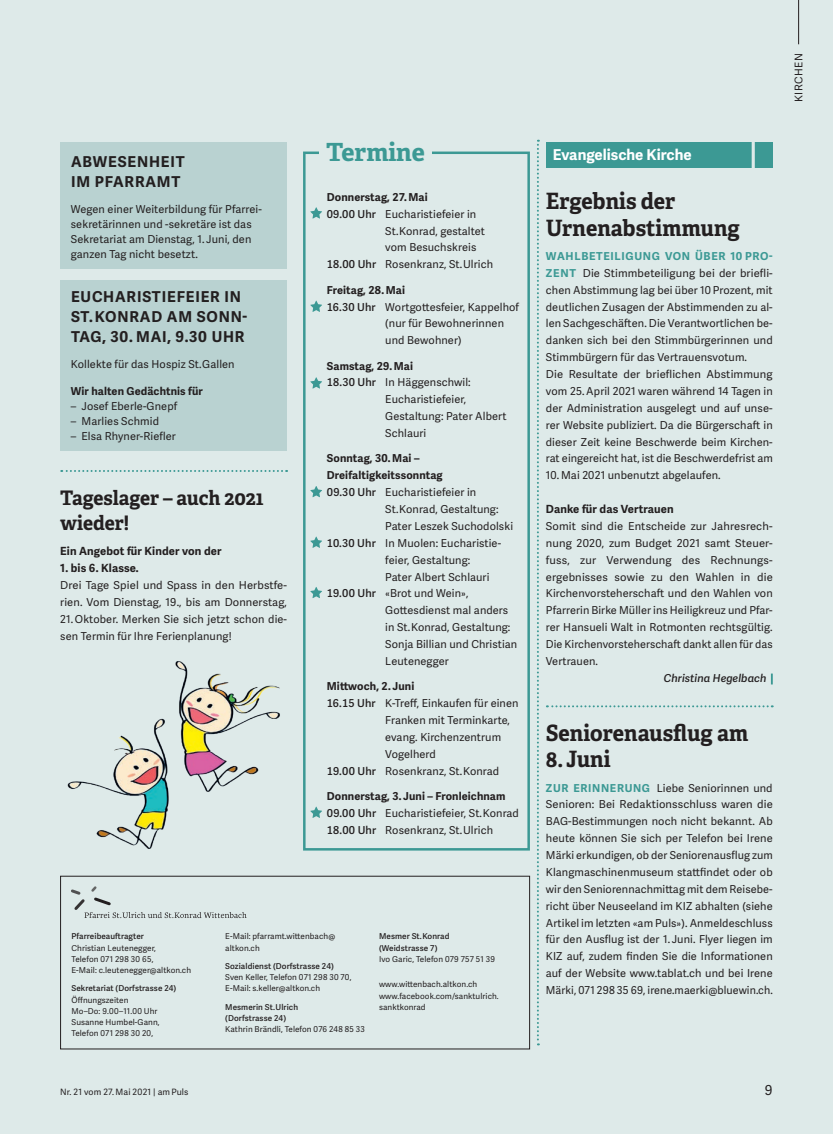
<style>
.page{position:relative;width:833px;height:1134px;background:#deeae9}
.page>*{position:absolute;margin:0;border:0;box-sizing:border-box;transform-origin:0 0}
.t1{font:700 25px "Adelle";letter-spacing:-.005em;color:#3c9994}
.t2{font:700 22.5px/26.2px "Adelle";color:#231f20;scale:.96 1}
.t3{font:700 20px/25px "Adelle";letter-spacing:-.005em;color:#231f20;scale:.96 1}
.t4{font:700 15px/20px "Adelle Sans";letter-spacing:.055em;color:#231f20}
.t5{font:700 15px "Adelle Sans";color:#fff}
.t6{font:13.75px "Adelle Sans";color:#231f20}
.t7{font:700 11.25px "Adelle Sans";letter-spacing:.01em;color:#231f20}
.t8{font:11px/16.9px "Adelle Sans";letter-spacing:.01em;color:#231f20}
.t9{font:700 11px "Adelle Sans";letter-spacing:.01em;color:#231f20}
.t10{font:italic 600 11px "Adelle Sans";letter-spacing:.005em;color:#231f20}
.t11{font:10.62px "Adelle Sans";letter-spacing:.05em;color:#231f20}
.t12{font:8.75px "Adelle Sans";letter-spacing:.01em;color:#231f20}
.t13{font:8.12px/11.2px "Adelle Sans";letter-spacing:.01em;color:#231f20}
.t14{font:600 8.12px/11.2px "Adelle Sans";letter-spacing:.01em;color:#231f20}
.s1{font-weight:600}
.s2{font-weight:700}
.s3{font-weight:700;color:#3c9994}
</style>
<div class="page">
<hr style="left:798px;top:0;width:1px;height:44px;background:#231f20">
<div style="left:60px;top:876px;width:470px;height:173px;border:1px solid #231f20"></div>
<div style="left:303px;top:152px;width:227px;height:698px;border:2px solid #3c9994"></div>
<svg style="left:310px;top:207px;width:12px;height:12px"></svg>
<svg style="left:310px;top:301px;width:12px;height:11px"></svg>
<svg style="left:310px;top:377px;width:12px;height:12px"></svg>
<svg style="left:310px;top:486px;width:12px;height:11px"></svg>
<svg style="left:310px;top:537px;width:12px;height:11px"></svg>
<svg style="left:310px;top:587px;width:12px;height:11px"></svg>
<svg style="left:310px;top:807px;width:12px;height:11px"></svg>
<div style="left:319px;top:135px;width:113px;height:33px;background:#deeae9"></div>
<svg style="left:71px;top:886px;width:176px;height:32px"></svg>
<svg style="left:537px;top:140px;width:2px;height:905px"></svg>
<svg style="left:61px;top:470px;width:226px;height:2px"></svg>
<svg style="left:547px;top:705px;width:225px;height:2px"></svg>
<img style="left:67px;top:661px;width:213px;height:188px">
<div style="left:60px;top:142px;width:227px;height:126px;background:#b9d2d1"></div>
<div style="left:60px;top:280px;width:227px;height:171px;background:#b9d2d1"></div>
<div style="left:546px;top:142px;width:226px;height:25px;background:#3c9994"></div>
<svg style="left:751px;top:142px;width:4px;height:26px"></svg>
<h3 class="t4" style="left:71px;top:152px;width:115px">ABWESENHEIT<br>IM PFARRAMT</h3>
<p class="t8" style="left:71px;top:202px;width:192px;line-height:15px">Wegen einer Weiterbildung für Pfarrei&shy;sekretärinnen und -sekretäre ist das Sekretariat am Dienstag, 1. Juni, den ganzen Tag nicht besetzt.</p>
<h3 class="t4" style="left:71px;top:287px;width:178px">EUCHARISTIEFEIER IN<br>ST.KONRAD AM SONN-<br>TAG, 30. MAI, 9.30 UHR</h3>
<p class="t8" style="left:71px;top:356px;width:165px">Kollekte für das Hospiz St.Gallen</p>
<p class="t9" style="left:71px;top:385px;width:133px">Wir halten Gedächtnis für</p>
<p class="t8" style="left:71px;top:398px;width:108px">– Josef Eberle-Gnepf</p>
<p class="t8" style="left:71px;top:413px;width:90px">– Marlies Schmid</p>
<p class="t8" style="left:71px;top:428px;width:106px">– Elsa Rhyner-Riefler</p>
<h3 class="t3" style="left:60px;top:485px;width:213px">Tageslager – auch 2021 wieder!</h3>
<p class="t7" style="left:60px;top:544px;width:163px">Ein Angebot für Kinder von der</p>
<p class="t7" style="left:60px;top:561px;width:80px">1. bis 6. Klasse.</p>
<p class="t8" style="left:60px;top:577px;width:228px">Drei Tage Spiel und Spass in den Herbstfe&shy;rien. Vom Dienstag, 19., bis am Donnerstag,</p>
<p class="t8" style="left:60px;top:611px;width:228px">21. Oktober. Merken Sie sich jetzt schon die&shy;sen Termin für Ihre Ferienplanung!</p>
<h1 class="t1" style="left:326px;top:136px;width:100px">Termine</h1>
<p class="t9" style="left:327px;top:190px;width:102px">Donnerstag, 27. Mai</p>
<p class="t8" style="left:327px;top:206px;width:151px"><span class="s1">09.00 Uhr</span> Eucharistiefeier in</p>
<p class="t8" style="left:385px;top:223px;width:101px">St.Konrad, gestaltet</p>
<p class="t8" style="left:385px;top:239px;width:92px">vom Besuchskreis</p>
<p class="t8" style="left:327px;top:256px;width:168px"><span class="s1">18.00 Uhr</span> Rosenkranz, St.Ulrich</p>
<p class="t9" style="left:327px;top:283px;width:80px">Freitag, 28. Mai</p>
<p class="t8" style="left:327px;top:299px;width:194px"><span class="s1">16.30 Uhr</span> Wortgottesfeier, Kappelhof</p>
<p class="t8" style="left:385px;top:315px;width:120px">(nur für Bewohnerinnen</p>
<p class="t8" style="left:385px;top:332px;width:78px">und Bewohner)</p>
<p class="t9" style="left:327px;top:359px;width:88px">Samstag, 29. Mai</p>
<p class="t8" style="left:327px;top:374px;width:145px"><span class="s1">18.30 Uhr</span> In Häggenschwil:</p>
<p class="t8" style="left:385px;top:391px;width:82px">Eucharistiefeier,</p>
<p class="t8" style="left:385px;top:408px;width:123px">Gestaltung: Pater Albert</p>
<p class="t8" style="left:385px;top:425px;width:43px">Schlauri</p>
<p class="t9" style="left:327px;top:452px;width:94px">Sonntag, 30. Mai –</p>
<p class="t9" style="left:327px;top:469px;width:117px">Dreifaltigkeitssonntag</p>
<p class="t8" style="left:327px;top:484px;width:151px"><span class="s1">09.30 Uhr</span> Eucharistiefeier in</p>
<p class="t8" style="left:385px;top:501px;width:115px">St.Konrad, Gestaltung:</p>
<p class="t8" style="left:385px;top:518px;width:129px">Pater Leszek Suchodolski</p>
<p class="t8" style="left:327px;top:535px;width:176px"><span class="s1">10.30 Uhr</span> In Muolen: Eucharistie-</p>
<p class="t8" style="left:385px;top:552px;width:86px">feier, Gestaltung:</p>
<p class="t8" style="left:385px;top:569px;width:106px">Pater Albert Schlauri</p>
<p class="t8" style="left:327px;top:585px;width:143px"><span class="s1">19.00 Uhr</span> «Brot und Wein»,</p>
<p class="t8" style="left:385px;top:602px;width:124px">Gottesdienst mal anders</p>
<p class="t8" style="left:385px;top:619px;width:127px">in St.Konrad, Gestaltung:</p>
<p class="t8" style="left:385px;top:636px;width:133px">Sonja Billian und Christian</p>
<p class="t8" style="left:385px;top:653px;width:65px">Leutenegger</p>
<p class="t9" style="left:327px;top:680px;width:89px">Mittwoch, 2. Juni</p>
<p class="t8" style="left:327px;top:695px;width:193px"><span class="s1">16.15 Uhr</span> K-Treff, Einkaufen für einen</p>
<p class="t8" style="left:385px;top:712px;width:126px">Franken mit Terminkarte,</p>
<p class="t8" style="left:385px;top:729px;width:117px">evang. Kirchenzentrum</p>
<p class="t8" style="left:385px;top:746px;width:52px">Vogelherd</p>
<p class="t8" style="left:327px;top:763px;width:174px"><span class="s1">19.00 Uhr</span> Rosenkranz, St.Konrad</p>
<p class="t8" style="left:327px;top:788px;width:193px"><span class="s2">Donnerstag, 3. Juni – Fronleichnam<br></span><span class="s1">09.00 Uhr</span> Eucharistiefeier, St.Konrad<br><span class="s1">18.00 Uhr</span> Rosenkranz, St.Ulrich</p>
<p class="t14" style="left:71px;top:931px;width:74px">Pfarreibeauftragter</p>
<p class="t13" style="left:71px;top:942px;width:121px">Christian Leutenegger,<br>Telefon 071 298 30 65,<br>E-Mail: c.leutenegger@altkon.ch</p>
<p class="t14" style="left:71px;top:983px;width:106px">Sekretariat (Dorfstrasse 24)</p>
<p class="t13" style="left:71px;top:994px;width:90px">Öffnungszeiten<br>Mo–Do: 9.00–11.00 Uhr<br>Susanne Humbel-Gann,<br>Telefon 071 298 30 20,</p>
<p class="t13" style="left:225px;top:931px;width:111px">E-Mail: pfarramt.wittenbach@ altkon.ch</p>
<p class="t14" style="left:225px;top:961px;width:110px">Sozialdienst (Dorfstrasse 24)</p>
<p class="t13" style="left:225px;top:972px;width:128px">Sven Keller, Telefon 071 298 30 70,<br>E-Mail: s.keller@altkon.ch</p>
<p class="t14" style="left:225px;top:1001px;width:74px">Mesmerin St.Ulrich (Dorfstrasse 24)</p>
<p class="t13" style="left:225px;top:1024px;width:141px">Kathrin Brändli, Telefon 076 248 85 33</p>
<p class="t14" style="left:379px;top:931px;width:72px">Mesmer St.Konrad (Weidstrasse 7)</p>
<p class="t13" style="left:379px;top:954px;width:117px">Ivo Garic, Telefon 079 757 51 39</p>
<p class="t13" style="left:379px;top:979px;width:121px">www.wittenbach.altkon.ch www.facebook.com/sanktulrich. sanktkonrad</p>
<h3 class="t5" style="left:553px;top:146px;width:140px">Evangelische Kirche</h3>
<h2 class="t2" style="left:546px;top:188px;width:204px">Ergebnis der<br>Urnenabstimmung</h2>
<p class="t8" style="left:546px;top:248px;width:228px"><span class="s3">WAHLBETEILIGUNG VON ÜBER 10 PRO-ZENT</span> Die Stimmbeteiligung bei der briefli&shy;chen Abstimmung lag bei über 10 Prozent, mit deutlichen Zusagen der Abstimmenden zu al&shy;len Sachgeschäften. Die Verantwortlichen be&shy;danken sich bei den Stimmbürgerinnen und Stimmbürgern für das Vertrauensvotum.<br>Die Resultate der brieflichen Abstimmung vom 25. April 2021 waren während 14 Tagen in der Administration ausgelegt und auf unse&shy;rer Website publiziert. Da die Bürgerschaft in dieser Zeit keine Beschwerde beim Kirchen&shy;rat eingereicht hat, ist die Beschwerdefrist am</p>
<p class="t8" style="left:546px;top:467px;width:176px">10. Mai 2021 unbenutzt abgelaufen.</p>
<p class="t7" style="left:546px;top:502px;width:129px">Danke für das Vertrauen</p>
<p class="t8" style="left:546px;top:518px;width:228px;text-align:justify">Somit sind die Entscheide zur Jahresrech&shy;nung 2020, zum Budget 2021 samt Steuer&shy;fuss, zur Verwendung des Rechnungs&shy;ergebnisses sowie zu den Wahlen in die Kirchenvorsteherschaft und den Wahlen von Pfarrerin Birke Müller ins Heiligkreuz und Pfar&shy;rer Hansueli Walt in Rotmonten rechtsgültig.<br>Die Kirchenvorsteherschaft dankt allen für das Vertrauen.</p>
<p class="t10" style="left:664px;top:671px;width:104px">Christina Hegelbach</p>
<h2 class="t2" style="left:546px;top:720px;width:212px">Seniorenausflug am</h2>
<h2 class="t2" style="left:546px;top:746px;width:69px">8. Juni</h2>
<p class="t8" style="left:546px;top:779px;width:228px;text-align:justify"><span class="s3">ZUR ERINNERUNG</span> Liebe Seniorinnen und Senioren: Bei Redaktionsschluss waren die BAG-Bestimmungen noch nicht bekannt. Ab heute können Sie sich per Telefon bei Irene Märki erkundigen, ob der Seniorenausflug zum Klangmaschinenmuseum stattfindet oder ob wir den Seniorennachmittag mit dem Reisebe&shy;richt über Neuseeland im KIZ abhalten (siehe Artikel im letzten «am Puls»). Anmeldeschluss für den Ausflug ist der 1. Juni. Flyer liegen im KIZ auf, zudem finden Sie die Informationen auf der Website www.tablat.ch und bei Irene Märki, 071 298 35 69, irene.maerki@bluewin.ch.</p>
<p class="t12" style="left:60px;top:1087px;width:130px">Nr. 21 vom 27. Mai 2021 | am Puls</p>
<p class="t6" style="left:765px;top:1082px;width:9px">9</p>
<p class="t11" style="left:792px;top:102px;width:50px;rotate:-90deg">KIRCHEN</p>
</div>
